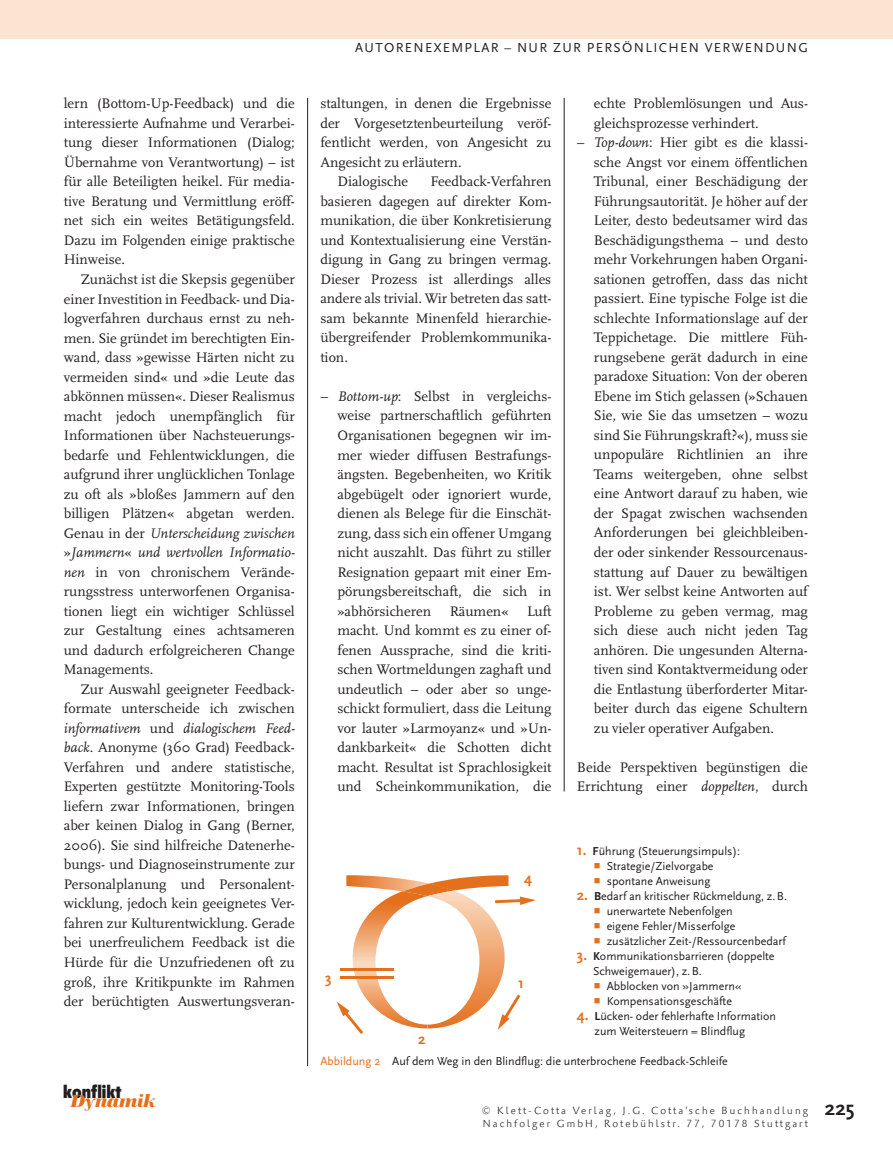
<style>
.page{position:relative;width:893px;height:1149px;background:#fff}
.page>*{position:absolute;margin:0;border:0;box-sizing:border-box;transform-origin:0 0}
.t1{font:700 21px "Scala Sans";color:#231f20}
.t2{font:900 condensed 18.6px "Flyer";color:#231f20}
.t3{font:italic 700 17.1px "Schneider Libretto BQ";color:#e4701e}
.t4{font:700 15px "Scala Sans";color:#e4701e}
.t5{font:14.4px/19.5px "Scala";color:#231f20;text-align:justify}
.t6{font:13.5px "Scala Sans";letter-spacing:.1em;color:#231f20}
.t7{font:12px/15px "Scala Sans";color:#231f20}
.t8{font:300 10.5px/12.6px "Palatino Sans Com";letter-spacing:.2em;color:#231f20}
.s1{font-style:italic}
.s2{font-weight:700;font-size:15px;color:#e4701e}
.s3{font-weight:700}
.s4{color:#e4701e}
</style>
<div class="page">
<hr style="left:307px;top:98px;width:1px;height:967px;background:#231f20">
<div style="left:0;top:0;width:893px;height:38px;background:#fbe5d2"></div>
<hr style="left:564px;top:98px;width:1px;height:693px;background:#231f20">
<img style="left:346px;top:875px;width:56px;height:15px">
<img style="left:353px;top:890px;width:152px;height:138px">
<hr style="left:341px;top:967px;width:53px;height:3px;background:#e4701e">
<hr style="left:341px;top:975px;width:53px;height:3px;background:#e4701e">
<svg style="left:337px;top:1001px;width:26px;height:32px"></svg>
<svg style="left:402px;top:875px;width:134px;height:29px"></svg>
<svg style="left:498px;top:994px;width:22px;height:35px"></svg>
<p class="t5" style="left:64px;top:94px;width:233px">lern (Bottom-Up-Feedback) und die interessierte Aufnahme und Verarbei&shy;tung dieser Informationen (Dialog; Übernahme von Verantwortung) – ist für alle Beteiligten heikel. Für media&shy;tive Beratung und Vermittlung eröff&shy;net sich ein weites Betätigungsfeld.<br>Dazu im Folgenden einige praktische Hinweise.</p>
<p class="t5" style="left:64px;top:269px;width:233px;text-indent:17px">Zunächst ist die Skepsis gegenüber einer Investition in Feedback- und Dia&shy;logverfahren durchaus ernst zu neh&shy;men. Sie gründet im berechtigten Ein&shy;wand, dass »gewisse Härten nicht zu vermeiden sind« und »die Leute das abkönnen müssen«. Dieser Realismus macht jedoch unempfänglich für Informationen über Nachsteuerungs&shy;bedarfe und Fehlentwicklungen, die aufgrund ihrer unglücklichen Tonlage zu oft als »bloßes Jammern auf den billigen Plätzen« abgetan werden.<br>Genau in der <span class="s1">Unterscheidung zwischen </span>»<span class="s1">Jammern</span>« <span class="s1">und wertvollen Informatio&shy;nen</span> in von chronischem Verände&shy;rungsstress unterworfenen Organisa&shy;tionen liegt ein wichtiger Schlüssel zur Gestaltung eines achtsameren und dadurch erfolgreicheren Change Managements.</p>
<p class="t5" style="left:64px;top:679px;width:233px;text-indent:17px">Zur Auswahl geeigneter Feedback&shy;formate unterscheide ich zwischen <span class="s1">informativem</span> und <span class="s1">dialogischem Feed&shy;back</span>. Anonyme (360 Grad) Feedback-Verfahren und andere statistische, Experten gestützte Monitoring-Tools liefern zwar Informationen, bringen aber keinen Dialog in Gang (Berner, 2006). Sie sind hilfreiche Datenerhe&shy;bungs- und Diagnoseinstrumente zur Personalplanung und Personalent&shy;wicklung, jedoch kein geeignetes Ver&shy;fahren zur Kulturentwicklung. Gerade bei unerfreulichem Feedback ist die Hürde für die Unzufriedenen oft zu groß, ihre Kritikpunkte im Rahmen der berüchtigten Auswertungsveran-</p>
<p class="t2" style="left:63px;top:1080px;width:60px">konflikt</p>
<p class="t3" style="left:70px;top:1091px;width:86px">Dynamik</p>
<p class="t6" style="left:355px;top:40px;width:454px">Autorenexemplar – nur zur persönlichen Verwendung</p>
<p class="t5" style="left:320px;top:94px;width:233px">staltungen, in denen die Ergebnisse</p>
<p class="t5" style="left:320px;top:113px;width:233px">der Vorgesetztenbeurteilung veröf-</p>
<p class="t5" style="left:320px;top:133px;width:233px">fentlicht werden, von Angesicht zu</p>
<p class="t5" style="left:320px;top:152px;width:143px">Angesicht zu erläutern.</p>
<p class="t5" style="left:337px;top:172px;width:72px">Dialogische</p>
<p class="t5" style="left:320px;top:172px;width:233px;text-indent:110px">Feedback-Verfahren basieren dagegen auf direkter Kom&shy;munikation, die über Konkretisierung und Kontextualisierung eine Verstän&shy;digung in Gang zu bringen vermag.<br>Dieser Prozess ist allerdings alles andere als trivial. Wir betreten das satt&shy;sam bekannte Minenfeld hierarchie&shy;übergreifender Problemkommunika&shy;tion.</p>
<p class="t5" style="left:337px;top:386px;width:216px;text-indent:-17px">− <span class="s1">Bottom-up</span>: Selbst in vergleichs&shy;weise partnerschaftlich geführten Organisationen begegnen wir im&shy;mer wieder diffusen Bestrafungs&shy;ängsten. Begebenheiten, wo Kritik abgebügelt oder ignoriert wurde, dienen als Belege für die Einschät&shy;zung, dass sich ein offener Umgang nicht auszahlt. Das führt zu stiller Resignation gepaart mit einer Em&shy;pörungsbereitschaft, die sich in »abhörsicheren</p>
<p class="t5" style="left:337px;top:601px;width:216px;text-indent:190px">Luft macht. Und kommt es zu einer of&shy;fenen Aussprache, sind die kriti&shy;schen Wortmeldungen zaghaft und undeutlich – oder aber so unge&shy;schickt formuliert, dass die Leitung vor lauter »Larmoyanz« und »Un&shy;dankbarkeit« die Schotten dicht macht. Resultat ist Sprachlosigkeit und Scheinkommunikation, die</p>
<p class="t5" style="left:450px;top:601px;width:60px">Räumen«</p>
<p class="t5" style="left:594px;top:94px;width:216px">echte Problemlösungen und Aus-</p>
<p class="t5" style="left:594px;top:113px;width:166px">gleichsprozesse verhindert.</p>
<p class="t5" style="left:577px;top:133px;width:233px">− <span class="s1">Top-down</span>: Hier gibt es die klassi-</p>
<p class="t5" style="left:594px;top:152px;width:216px">sche Angst vor einem öffentlichen</p>
<p class="t5" style="left:594px;top:172px;width:216px">Tribunal, einer Beschädigung der</p>
<p class="t5" style="left:594px;top:191px;width:215px">Führungsautorität. Je höher auf der</p>
<p class="t5" style="left:594px;top:211px;width:216px">Leiter, desto bedeutsamer wird das</p>
<p class="t5" style="left:594px;top:230px;width:216px">Beschädigungsthema – und desto</p>
<p class="t5" style="left:594px;top:250px;width:215px">mehr Vorkehrungen haben Organi-</p>
<p class="t5" style="left:594px;top:269px;width:216px">sationen getroffen, dass das nicht</p>
<p class="t5" style="left:594px;top:289px;width:215px">passiert. Eine typische Folge ist die</p>
<p class="t5" style="left:594px;top:308px;width:216px">schlechte Informationslage auf der</p>
<p class="t5" style="left:594px;top:328px;width:216px">Teppichetage. Die mittlere Füh-</p>
<p class="t5" style="left:594px;top:347px;width:215px">rungsebene gerät dadurch in eine</p>
<p class="t5" style="left:594px;top:367px;width:216px">paradoxe Situation: Von der oberen</p>
<p class="t5" style="left:594px;top:386px;width:216px">Ebene im Stich gelassen (»Schauen</p>
<p class="t5" style="left:594px;top:406px;width:215px">Sie, wie Sie das umsetzen – wozu</p>
<p class="t5" style="left:594px;top:425px;width:216px">sind Sie Führungskraft?«), muss sie</p>
<p class="t5" style="left:594px;top:445px;width:216px">unpopuläre Richtlinien an ihre</p>
<p class="t5" style="left:594px;top:464px;width:216px">Teams weitergeben, ohne selbst</p>
<p class="t5" style="left:594px;top:484px;width:215px">eine Antwort darauf zu haben, wie</p>
<p class="t5" style="left:594px;top:503px;width:216px">der Spagat zwischen wachsenden</p>
<p class="t5" style="left:594px;top:523px;width:216px">Anforderungen bei gleichbleiben-</p>
<p class="t5" style="left:594px;top:542px;width:215px">der oder sinkender Ressourcenaus-</p>
<p class="t5" style="left:594px;top:562px;width:216px">stattung auf Dauer zu bewältigen</p>
<p class="t5" style="left:594px;top:581px;width:215px">ist. Wer selbst keine Antworten auf</p>
<p class="t5" style="left:594px;top:601px;width:216px">Probleme zu geben vermag, mag</p>
<p class="t5" style="left:594px;top:620px;width:215px">sich diese auch nicht jeden Tag</p>
<p class="t5" style="left:594px;top:640px;width:216px">anhören. Die ungesunden Alterna-</p>
<p class="t5" style="left:594px;top:659px;width:216px">tiven sind Kontaktvermeidung oder</p>
<p class="t5" style="left:594px;top:679px;width:216px">die Entlastung überforderter Mitar-</p>
<p class="t5" style="left:594px;top:698px;width:215px">beiter durch das eigene Schultern</p>
<p class="t5" style="left:594px;top:718px;width:182px">zu vieler operativer Aufgaben.</p>
<p class="t5" style="left:577px;top:757px;width:233px">Beide Perspektiven begünstigen die<br>Errichtung einer <span class="s1">doppelten</span>, durch</p>
<p class="t4" style="left:325px;top:969px;width:8px">3</p>
<p class="t4" style="left:418px;top:1030px;width:9px">2</p>
<p class="t4" style="left:524px;top:869px;width:9px">4</p>
<p class="t4" style="left:518px;top:973px;width:7px">1</p>
<p class="t7" style="left:577px;top:843px;width:165px;text-align:center"><span class="s2">1.</span> <span class="s3">F</span>ührung (Steuerungsimpuls):<br>Strategie/Zielvorgabe<br>spontane Anweisung</p>
<p class="t7" style="left:607px;top:888px;width:182px;text-indent:-30px"><span class="s2">2.</span> <span class="s3">B</span>edarf an kritischer Rückmeldung, z.B. unerwartete N ebenfolgen<br>eigene Fehler/M isserfolge zusätzlicher Zeit-/Ressourcenbedarf</p>
<p class="t7" style="left:577px;top:948px;width:199px"><span class="s2">3.</span> <span class="s3">K</span>ommunikationsbarrieren (doppelte</p>
<p class="t7" style="left:593px;top:963px;width:110px">Schweigemauer), z.B.</p>
<p class="t7" style="left:607px;top:978px;width:136px">Abblocken von »Jammern«</p>
<p class="t7" style="left:607px;top:993px;width:127px">Kompensationsgeschäfte</p>
<p class="t7" style="left:595px;top:1008px;width:183px;text-indent:-18px"><span class="s2">4.</span> <span class="s3">L</span>ücken- oder fehlerhafte I nformation zum Weitersteuern = Blindflug</p>
<p class="t7" style="left:320px;top:1053px;width:409px"><span class="s4">Abbildung 2</span> Auf dem Weg in den Blindflug: die unterbrochene Feedback-Schleife</p>
<p class="t8" style="left:482px;top:1104px;width:328px">© Klett-Cotta Verlag, J.G. Cotta’sche Buchhandlung<br>Nachfolger GmbH, Rotebühlstr. 77, 70178 Stuttgart</p>
<h1 class="t1" style="left:825px;top:1095px;width:31px">225</h1>
</div>
